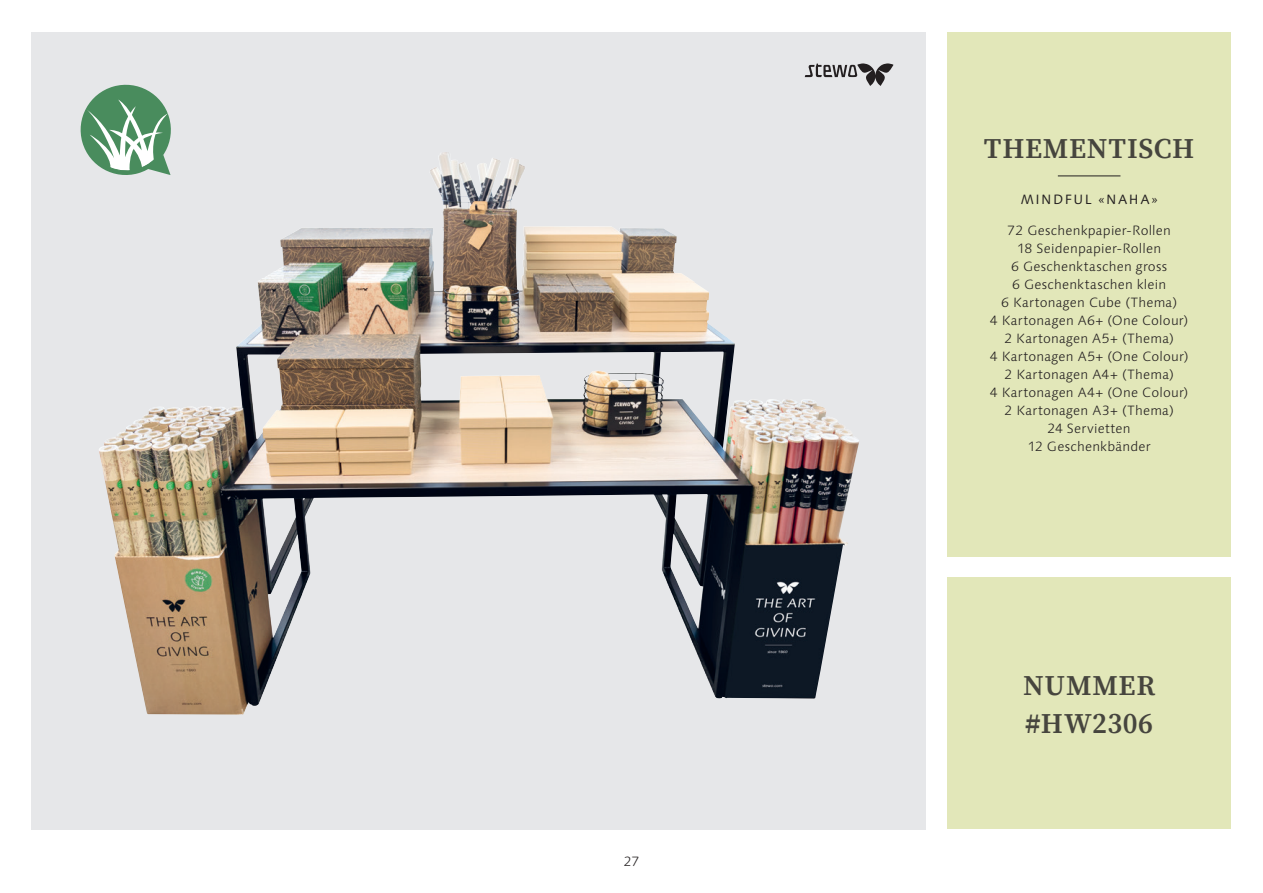
<style>
.page{position:relative;width:1263px;height:893px;background:#fff}
.page>*{position:absolute;margin:0;border:0;box-sizing:border-box;transform-origin:0 0}
.t1{font:600 28.5px/37.5px "Source Serif Pro";letter-spacing:.02em;color:#46453e}
.t2{font:300 13.5px/18px "Linotype Syntax";letter-spacing:.015em;color:#231f20;text-align:center}
.t3{font:13.5px "Linotype Syntax";letter-spacing:.11em;color:#231f20}
</style>
<div class="page">
<div style="left:32px;top:32px;width:894px;height:797px;background:#e6e7e9"></div>
<div style="left:947px;top:32px;width:284px;height:524px;background:#e2e7b9"></div>
<div style="left:947px;top:578px;width:284px;height:251px;background:#e2e7b9"></div>
<img style="left:99px;top:152px;width:760px;height:563px">
<hr style="left:1058px;top:175px;width:62px;height:1px;background:#231f20">
<svg style="left:81px;top:85px;width:90px;height:90px"></svg>
<svg style="left:805px;top:63px;width:88px;height:23px"></svg>
<p class="t2" style="left:624px;top:852px;width:17px">27</p>
<h1 class="t1" style="left:984px;top:129px;width:212px">THEMENTISCH</h1>
<p class="t3" style="left:1021px;top:191px;width:138px">MINDFUL «NAHA»</p>
<p class="t2" style="left:990px;top:222px;width:200px">72 Geschenkpapier-Rollen<br>18 Seidenpapier-Rollen<br>6 Geschenktaschen gross<br>6 Geschenktaschen klein<br>6 Kartonagen Cube (Thema)<br>4 Kartonagen A6+ (One Colour)<br>2 Kartonagen A5+ (Thema)<br>4 Kartonagen A5+ (One Colour)<br>2 Kartonagen A4+ (Thema)<br>4 Kartonagen A4+ (One Colour)<br>2 Kartonagen A3+ (Thema)<br>24 Servietten<br>12 Geschenkbänder</p>
<h1 class="t1" style="left:1023px;top:666px;width:134px">NUMMER #HW2306</h1>
</div>
